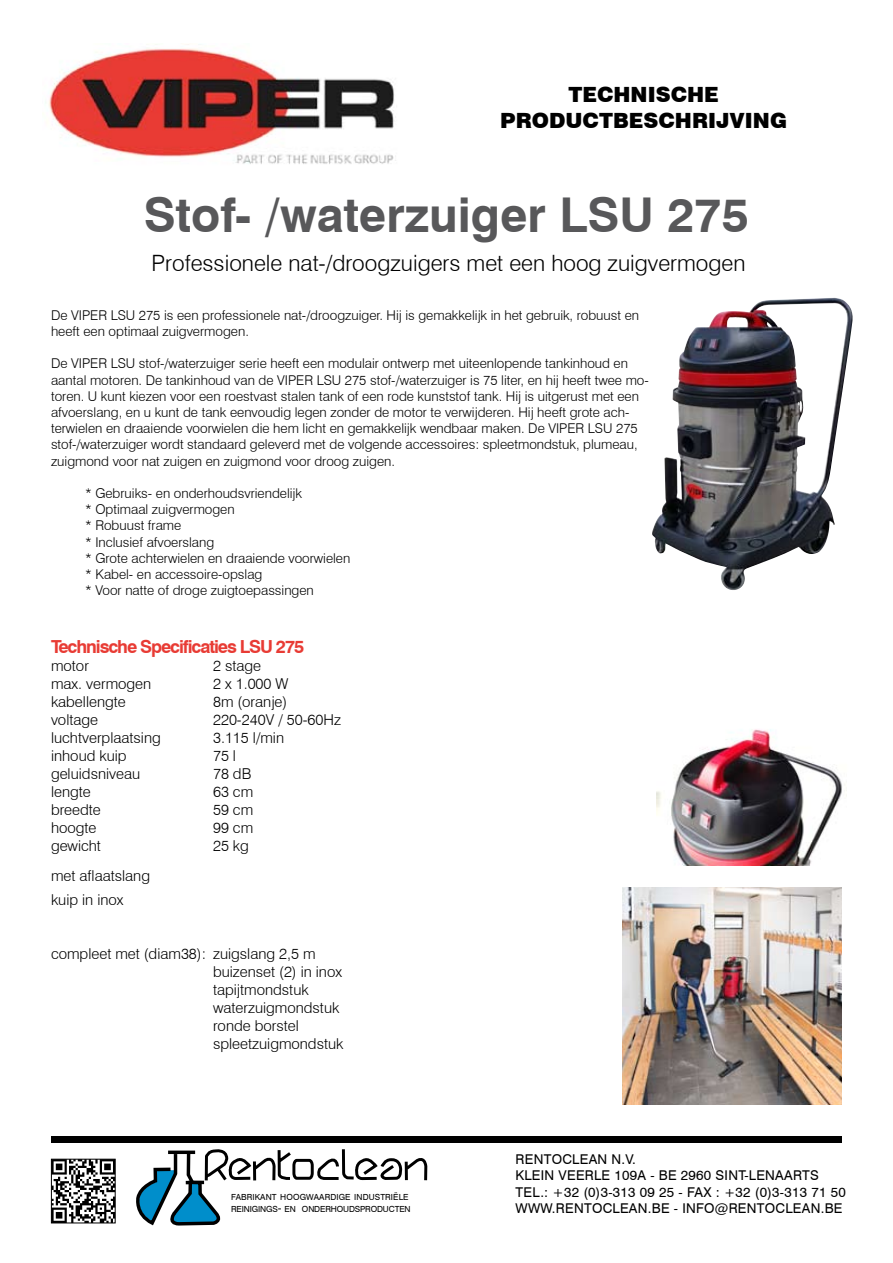
<style>
.page{position:relative;width:893px;height:1263px;background:#fff}
.page>*{position:absolute;margin:0;border:0;box-sizing:border-box;transform-origin:0 0}
.t1{font:700 48px "Swiss 721 BT";color:#58585a}
.t2{font:300 22.5px "Swiss 721 BT";color:#000}
.t3{font:900 21px/25.2px "Swiss 721 BT";color:#000;text-align:center}
.t4{font:700 18px "Swiss 721 BT";letter-spacing:-.06em;color:#e83b34}
.t5{font:300 15px/18px "Swiss 721 BT";color:#000}
.t6{font:300 13.5px/16.2px "Swiss 721 BT";color:#000}
.t7{font:13.5px/16.2px "Swiss 721 BT";letter-spacing:.02em;color:#000}
.t8{font:8.4px/12px "Swiss 721 BT";letter-spacing:-.015em;color:#000}
.s1{font-size:12px}
</style>
<div class="page">
<div style="left:51px;top:1136px;width:791px;height:7px;background:#000"></div>
<img style="left:657px;top:729px;width:190px;height:136px">
<img style="left:623px;top:888px;width:219px;height:216px">
<img style="left:652px;top:298px;width:201px;height:292px">
<svg style="left:136px;top:1149px;width:291px;height:76px"></svg>
<svg style="left:53px;top:1161px;width:61px;height:60px"></svg>
<div style="left:51px;top:1159px;width:65px;height:64px;border:1px solid #000"></div>
<img style="left:45px;top:44px;width:351px;height:120px">
<h3 class="t3" style="left:500px;top:82px;width:288px">TECHNISCHE<br>PRODUCTBESCHRIJVING</h3>
<h1 class="t1" style="left:144px;top:186px;width:607px">Stof- /waterzuiger LSU 275</h1>
<h2 class="t2" style="left:152px;top:249px;width:595px">Professionele nat-/droogzuigers met een hoog zuigvermogen</h2>
<p class="t6" style="left:51px;top:307px;width:590px">De VIPER LSU 275 is een professionele nat-/droogzuiger. Hij is gemakkelijk in het gebruik, robuust en heeft een optimaal zuigvermogen.</p>
<p class="t6" style="left:51px;top:355px;width:599px">De VIPER LSU stof-/waterzuiger serie heeft een modulair ontwerp met uiteenlopende tankinhoud en aantal motoren. De tankinhoud van de VIPER LSU 275 stof-/waterzuiger is 75 liter, en hij heeft twee mo&shy;toren. U kunt kiezen voor een roestvast stalen tank of een rode kunststof tank. Hij is uitgerust met een afvoerslang, en u kunt de tank eenvoudig legen zonder de motor te verwijderen. Hij heeft grote ach&shy;terwielen en draaiende voorwielen die hem licht en gemakkelijk wendbaar maken. De VIPER LSU 275 stof-/waterzuiger wordt standaard geleverd met de volgende accessoires: spleetmondstuk, plumeau, zuigmond voor nat zuigen en zuigmond voor droog zuigen.</p>
<p class="t6" style="left:85px;top:485px;width:267px">* Gebruiks- en onderhoudsvriendelijk<br>* Optimaal zuigvermogen<br>* Robuust frame<br>* Inclusief afvoerslang<br>* Grote achterwielen en draaiende voorwielen * Kabel- en accessoire-opslag<br>* Voor natte of droge zuigtoepassingen</p>
<h3 class="t4" style="left:51px;top:635px;width:255px">Technische Specificaties LSU 275</h3>
<p class="t5" style="left:51px;top:656px;width:39px">motor</p>
<p class="t5" style="left:213px;top:656px;width:50px">2 stage</p>
<p class="t5" style="left:51px;top:674px;width:102px">max. vermogen</p>
<p class="t5" style="left:213px;top:674px;width:77px">2 x 1.000 W</p>
<p class="t5" style="left:51px;top:692px;width:76px">kabellengte</p>
<p class="t5" style="left:213px;top:692px;width:76px">8m (oranje)</p>
<p class="t5" style="left:51px;top:710px;width:49px">voltage</p>
<p class="t5" style="left:213px;top:710px;width:130px">220-240V / 50-60Hz</p>
<p class="t5" style="left:51px;top:728px;width:111px">luchtverplaatsing</p>
<p class="t5" style="left:213px;top:728px;width:73px">3.115 l/min</p>
<p class="t5" style="left:51px;top:746px;width:77px">inhoud kuip</p>
<p class="t5" style="left:213px;top:746px;width:25px">75 l</p>
<p class="t5" style="left:51px;top:764px;width:91px">geluidsniveau</p>
<p class="t5" style="left:213px;top:764px;width:40px">78 dB</p>
<p class="t5" style="left:51px;top:782px;width:41px">lengte</p>
<p class="t5" style="left:213px;top:782px;width:42px">63 cm</p>
<p class="t5" style="left:51px;top:800px;width:51px">breedte</p>
<p class="t5" style="left:213px;top:800px;width:42px">59 cm</p>
<p class="t5" style="left:51px;top:818px;width:47px">hoogte</p>
<p class="t5" style="left:213px;top:818px;width:42px">99 cm</p>
<p class="t5" style="left:51px;top:836px;width:52px">gewicht</p>
<p class="t5" style="left:213px;top:836px;width:37px">25 kg</p>
<p class="t5" style="left:51px;top:863px;width:101px;line-height:24px">met aflaatslang kuip in inox</p>
<p class="t5" style="left:213px;top:944px;width:132px;text-indent:-162px">compleet met (diam38): zuigslang 2,5 m buizenset (2) in inox tapijtmondstuk waterzuigmondstuk ronde borstel spleetzuigmondstuk</p>
<p class="t8" style="left:231px;top:1191px;width:181px">FABRIKANT HOOGWAARDIGE INDUSTRIËLE<br>REINIGINGS<span class="s1">-</span> EN ONDERHOUDSPRODUCTEN</p>
<p class="t7" style="left:516px;top:1151px;width:122px">RENTOCLEAN N.V.<br>KLEIN VEERLE</p>
<p class="t7" style="left:516px;top:1167px;width:332px;text-indent:99px">109A - BE 2960 SINT-LENAARTS<br>TEL .: +32 (0)3-313 09 25 - FAX : +32 (0)3-313 71 50<br>WWW.RENTOCLEAN</p>
<p class="t7" style="left:648px;top:1200px;width:49px">.BE - INFO</p>
<p class="t7" style="left:715px;top:1200px;width:24px">@RENTOCLEAN</p>
<p class="t7" style="left:821px;top:1200px;width:14px">.BE</p>
</div>
